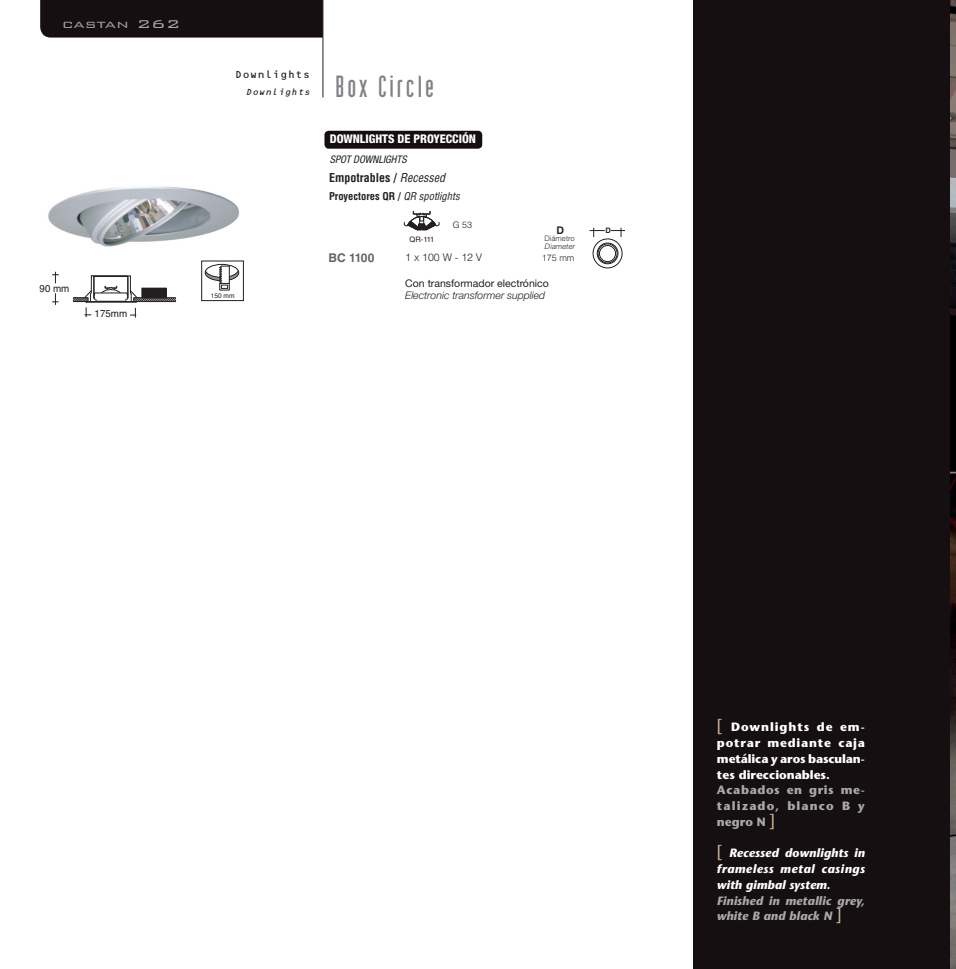
<style>
.page{position:relative;width:956px;height:969px;background:#fff}
.page>*{position:absolute;margin:0;border:0;box-sizing:border-box;transform-origin:0 0}
.t1{font:30px "Industria Solid";letter-spacing:.1em;color:#808285}
.t2{font:700 12px/15.8px "Stone Sans";color:#fff;text-align:justify}
.t3{font:italic 700 12px/15.8px "Stone Sans";letter-spacing:.01em;color:#fff;text-align:justify}
.t4{font:700 12px/15.8px "Stone Sans";letter-spacing:.05em;color:#a8a9ad;text-align:justify}
.t5{font:italic 700 12px/15.8px "Stone Sans";letter-spacing:.005em;color:#a8a9ad}
.t6{font:800 condensed 12px "Helvetica Neue LT Std";color:#fff}
.t7{font:700 condensed 12px "Helvetica LT Std";color:#231f20}
.t8{font:300 12px "Bank Gothic BT";color:#a8a9ad;scale:1.3 1}
.t9{font:700 12px "Helvetica LT Std";letter-spacing:-.03em;color:#636366}
.t10{font:italic 300 10.5px "Helvetica Neue LT Std";color:#231f20}
.t11{font:10.5px "Helvetica Neue LT Std";color:#231f20}
.t12{font:700 condensed 10.5px "Helvetica LT Std";color:#231f20}
.t13{font:italic condensed 10.5px "Helvetica Neue LT Std";color:#231f20}
.t14{font:300 10.5px "Helvetica LT Std";color:#231f20}
.t15{font:10.5px "OCRB";color:#231f20}
.t16{font:700 10.5px "Helvetica LT Std";color:#231f20}
.t17{font:10.05px "Helvetica";color:#231f20}
.t18{font:italic 9px "OCRB";color:#231f20}
.t19{font:300 9px "Helvetica LT Std";color:#231f20}
.t20{font:300 7.5px "Helvetica LT Std";color:#231f20}
.t21{font:italic 300 7.5px "Helvetica LT Std";color:#231f20}
.t22{font:7.5px "Helvetica LT Std";color:#231f20}
.t23{font:700 7.5px "Helvetica LT Std";color:#231f20}
.t24{font:6.6px "Helvetica";color:#231f20}
.s1{font-size:15px}
.s2{font-weight:400;font-style:italic}
.s3{font-weight:400;font-size:16.5px;color:#c8b49a}
.s4{font-weight:400;font-style:normal;font-size:16.5px;color:#c8b49a}
</style>
<div class="page">
<div style="left:40px;top:0;width:283px;height:38px;background:#160f11"></div>
<hr style="left:323px;top:0;width:1px;height:97px;background:#231f20">
<div style="left:694px;top:0;width:256px;height:969px;background:#160f11"></div>
<div style="left:324px;top:131px;width:158px;height:18px;background:#160f11;border-radius:4px"></div>
<svg style="left:403px;top:211px;width:37px;height:20px"></svg>
<svg style="left:72px;top:276px;width:104px;height:42px"></svg>
<svg style="left:52px;top:272px;width:7px;height:11px"></svg>
<svg style="left:52px;top:293px;width:6px;height:12px"></svg>
<svg style="left:593px;top:239px;width:29px;height:29px"></svg>
<svg style="left:597px;top:243px;width:21px;height:21px"></svg>
<svg style="left:598px;top:244px;width:19px;height:19px"></svg>
<div style="left:599px;top:245px;width:17px;height:17px;background:#fff;border:1px solid #231f20;border-radius:50%"></div>
<svg style="left:590px;top:228px;width:15px;height:9px"></svg>
<svg style="left:611px;top:228px;width:14px;height:9px"></svg>
<div style="left:201px;top:261px;width:43px;height:40px;border:1px solid #231f20"></div>
<div style="left:219px;top:283px;width:11px;height:7px;border:1px solid #231f20"></div>
<svg style="left:205px;top:264px;width:34px;height:25px"></svg>
<img style="left:48px;top:186px;width:191px;height:61px">
<img style="left:950px;top:0;width:6px;height:969px">
<p class="t8" style="left:62px;top:17px;width:93px">CASTAN <span class="s1">262</span></p>
<p class="t17" style="left:40px;top:284px;width:31px">90 mm</p>
<p class="t17" style="left:95px;top:310px;width:34px">175mm</p>
<p class="t15" style="left:235px;top:70px;width:77px">Downlights</p>
<p class="t18" style="left:246px;top:88px;width:68px">Downlights</p>
<p class="t24" style="left:211px;top:293px;width:25px">150 mm</p>
<h1 class="t1" style="left:335px;top:75px;width:100px">Box Circle</h1>
<p class="t6" style="left:330px;top:134px;width:148px">DOWNLIGHTS DE PROYECCIÓN</p>
<p class="t13" style="left:330px;top:156px;width:78px">SPOT DOWNLIGHTS</p>
<p class="t7" style="left:329px;top:172px;width:117px">Empotrables / <span class="s2">Recessed</span></p>
<p class="t12" style="left:329px;top:191px;width:132px">Proyectores QR / <span class="s2">QR spotlights</span></p>
<p class="t22" style="left:410px;top:236px;width:26px">QR-111</p>
<p class="t9" style="left:329px;top:253px;width:48px">BC 1100</p>
<p class="t19" style="left:453px;top:221px;width:21px">G 53</p>
<p class="t14" style="left:405px;top:253px;width:79px">1 x 100 W - 12 V</p>
<p class="t19" style="left:542px;top:254px;width:34px">175 mm</p>
<p class="t11" style="left:405px;top:280px;width:145px">Con transformador electrónico</p>
<p class="t10" style="left:405px;top:292px;width:142px">Electronic transformer supplied</p>
<p class="t16" style="left:557px;top:226px;width:9px">D</p>
<p class="t20" style="left:544px;top:236px;width:32px">Diámetro</p>
<p class="t21" style="left:544px;top:243px;width:32px">Diameter</p>
<p class="t23" style="left:605px;top:228px;width:7px">D</p>
<p class="t2" style="left:717px;top:720px;width:149px"><span class="s3">[</span> Downlights de em&shy;potrar mediante caja metálica y aros basculan&shy;tes direccionables.</p>
<p class="t4" style="left:717px;top:783px;width:149px">Acabados en gris me&shy;talizado, blanco B y negro N <span class="s3">]</span></p>
<p class="t3" style="left:717px;top:846px;width:149px"><span class="s4">[</span> Recessed downlights in frameless metal casings with gimbal system.</p>
<p class="t5" style="left:717px;top:894px;width:149px">Finished in metallic grey, white B and black N <span class="s4">]</span></p>
</div>
